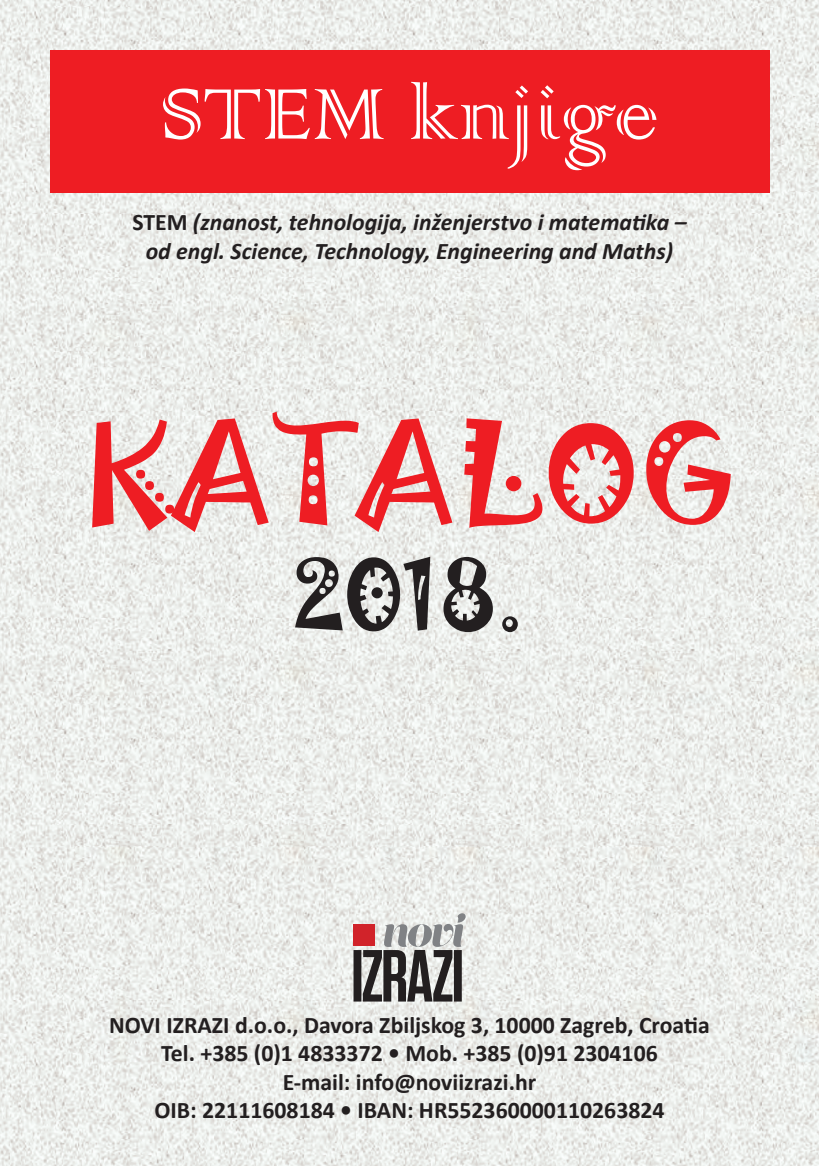
<style>
.page{position:relative;width:819px;height:1166px;background:#fff}
.page>*{position:absolute;margin:0;border:0;box-sizing:border-box;transform-origin:0 0}
.No_Spacing{font:126.88px "Jokerman";color:#ee1d23}
.t1{font:95.2px "Colonna";color:#fff}
.t2{font:87.15px "Jokerman";color:#231f20}
.t3{font:700 23.8px "Calibri";color:#231f20}
.t4{font:italic 700 23.8px/28.5px "Calibri";color:#231f20;text-align:center}
.s1{font-style:normal}
</style>
<div class="page">
<img style="left:0;top:0;width:818px;height:1166px">
<div style="left:50px;top:50px;width:719px;height:142px;background:#ee1d23"></div>
<svg style="left:353px;top:913px;width:112px;height:88px;background:#939392"></svg>
<div style="left:353px;top:924px;width:22px;height:22px;background:#d1232a"></div>
<p class="t1" style="left:160px;top:52px;width:499px">STEM knjige</p>
<p class="t4" style="left:132px;top:207px;width:555px"><span class="s1">STEM</span> (znanost, tehnologija, inženjerstvo i matematika – od engl. Science, Technology, Engineering and Maths)</p>
<p class="No_Spacing" style="left:83px;top:385px;width:653px">KATALOG</p>
<p class="t2" style="left:294px;top:534px;width:231px">2018.</p>
<p class="t3" style="left:109px;top:1008px;width:602px">NOVI IZRAZI d.o.o., Davora Zbiljskog 3, 10000 Zagreb, Croatia</p>
<p class="t3" style="left:161px;top:1036px;width:498px">Tel. +385 (0)1 4833372 • Mob. +385 (0)91 2304106</p>
<p class="t3" style="left:283px;top:1065px;width:255px">E-mail: info@noviizrazi.hr</p>
<p class="t3" style="left:154px;top:1093px;width:511px">OIB: 22111608184 • IBAN: HR552360000110263824</p>
</div>
